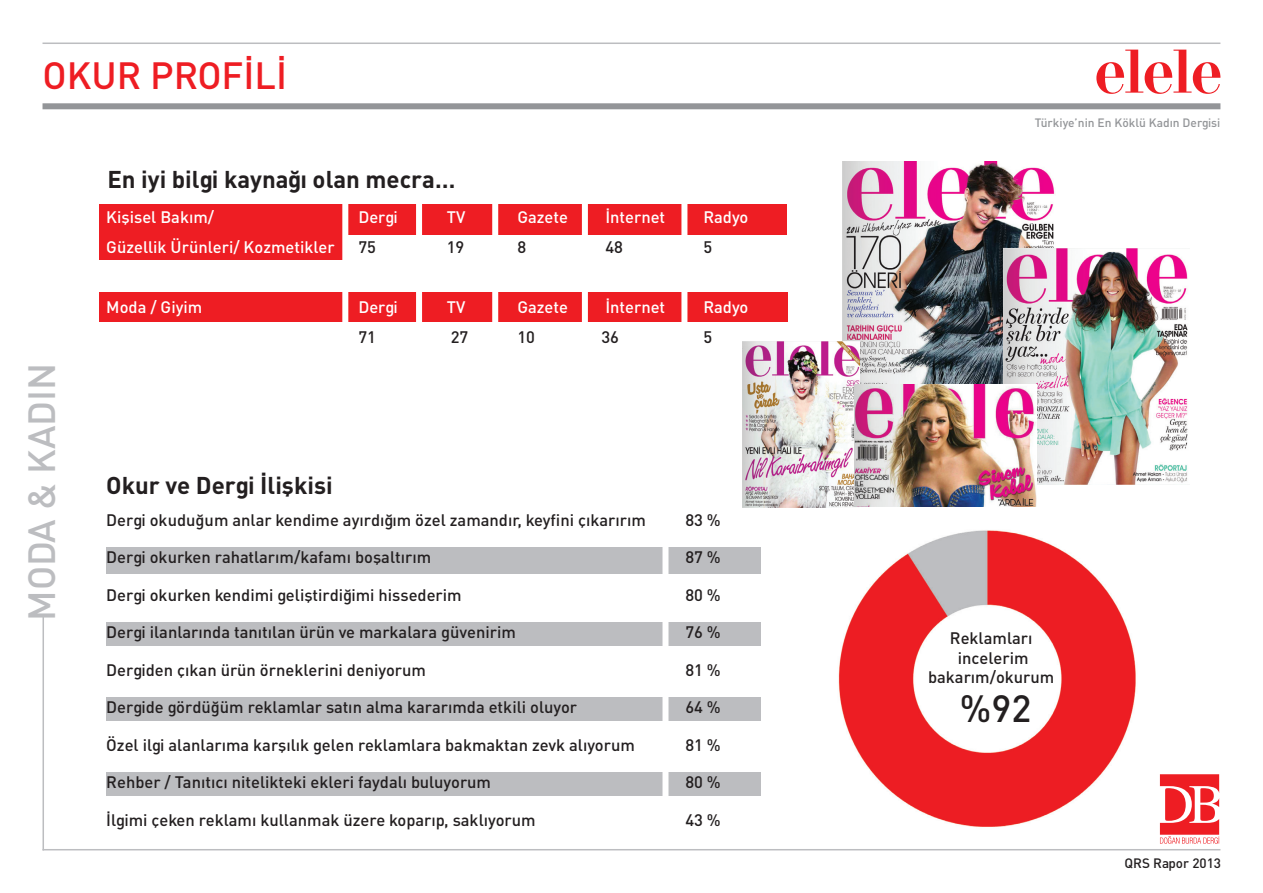
<style>
.page{position:relative;width:1263px;height:893px;background:#fff}
.page>*{position:absolute;margin:0;border:0;box-sizing:border-box;transform-origin:0 0}
.t1{font:37.5px "DIN Medium Tr";color:#ee1d23}
.t2{font:37.5px "DIN Medium Tr";color:#bcbdc0}
.t3{font:37.5px "DIN Medium Tr";color:#231f20}
.t4{font:24px "DINT Bold Tr";color:#231f20}
.t5{font:16.5px "DIN Medium Tr";color:#231f20}
.t6{font:16.5px "DIN Medium Tr";color:#fff}
.t7{font:13.5px "DIN Medium Tr";color:#231f20}
.t8{font:12px "DIN Medium Tr";color:#939598}
</style>
<div class="page">
<svg style="left:1096px;top:50px;width:124px;height:44px"></svg>
<img style="left:838px;top:530px;width:298px;height:297px">
<div style="left:99px;top:292px;width:689px;height:29px;background:#ee1d23"></div>
<div style="left:99px;top:205px;width:687px;height:55px;background:#ee1d23"></div>
<div style="left:344px;top:235px;width:452px;height:38px;background:#fff"></div>
<svg style="left:1160px;top:774px;width:59px;height:70px"></svg>
<div style="left:43px;top:103px;width:1177px;height:6px;background:#939598"></div>
<hr style="left:43px;top:43px;width:1177px;height:1px;background:#bcbdc0">
<hr style="left:43px;top:849px;width:1177px;height:1px;background:#bcbdc0">
<hr style="left:43px;top:617px;width:1px;height:233px;background:#bcbdc0">
<div style="left:106px;top:547px;width:655px;height:23px;background:#bcbdc0"></div>
<div style="left:106px;top:550px;width:655px;height:23px;background:#bcbdc0"></div>
<div style="left:106px;top:622px;width:655px;height:23px;background:#bcbdc0"></div>
<div style="left:106px;top:697px;width:655px;height:23px;background:#bcbdc0"></div>
<div style="left:106px;top:772px;width:655px;height:23px;background:#bcbdc0"></div>
<div style="left:662px;top:489px;width:6px;height:339px;background:#fff"></div>
<div style="left:416px;top:193px;width:6px;height:160px;background:#fff"></div>
<div style="left:342px;top:193px;width:6px;height:160px;background:#fff"></div>
<div style="left:492px;top:193px;width:6px;height:160px;background:#fff"></div>
<div style="left:582px;top:193px;width:6px;height:160px;background:#fff"></div>
<div style="left:681px;top:193px;width:6px;height:160px;background:#fff"></div>
<img style="left:843px;top:162px;width:212px;height:223px">
<img style="left:1003px;top:249px;width:185px;height:236px">
<img style="left:743px;top:341px;width:116px;height:166px">
<img style="left:855px;top:385px;width:182px;height:121px">
<p class="t1" style="left:43px;top:51px;width:246px">OKUR PROFİLİ</p>
<p class="t4" style="left:107px;top:163px;width:349px">En iyi bilgi kaynağı olan mecra…</p>
<p class="t6" style="left:106px;top:207px;width:109px">Kişisel Bakım/</p>
<p class="t6" style="left:358px;top:207px;width:41px">Dergi</p>
<p class="t6" style="left:447px;top:207px;width:20px">TV</p>
<p class="t6" style="left:517px;top:207px;width:52px">Gazete</p>
<p class="t6" style="left:605px;top:207px;width:61px">İnternet</p>
<p class="t6" style="left:703px;top:207px;width:47px">Radyo</p>
<p class="t6" style="left:106px;top:237px;width:230px">Güzellik Ürünleri/ Kozmetikler</p>
<p class="t5" style="left:358px;top:237px;width:19px">75</p>
<p class="t5" style="left:447px;top:237px;width:19px">19</p>
<p class="t5" style="left:517px;top:237px;width:10px">8</p>
<p class="t5" style="left:605px;top:237px;width:19px">48</p>
<p class="t5" style="left:703px;top:237px;width:10px">5</p>
<p class="t2" style="left:18px;top:621px;width:260px;rotate:-90deg">MODA &amp; KADIN</p>
<p class="t6" style="left:106px;top:297px;width:97px">Moda / Giyim</p>
<p class="t6" style="left:358px;top:297px;width:41px">Dergi</p>
<p class="t6" style="left:447px;top:297px;width:20px">TV</p>
<p class="t6" style="left:517px;top:297px;width:52px">Gazete</p>
<p class="t6" style="left:605px;top:297px;width:61px">İnternet</p>
<p class="t6" style="left:703px;top:297px;width:47px">Radyo</p>
<p class="t5" style="left:358px;top:327px;width:19px">71</p>
<p class="t5" style="left:451px;top:327px;width:19px">27</p>
<p class="t5" style="left:517px;top:327px;width:19px">10</p>
<p class="t5" style="left:601px;top:327px;width:19px">36</p>
<p class="t5" style="left:703px;top:327px;width:10px">5</p>
<p class="t4" style="left:106px;top:469px;width:228px">Okur ve Dergi İlişkisi</p>
<p class="t5" style="left:106px;top:509px;width:541px">Dergi okuduğum anlar kendime ayırdığım özel zamandır, keyfini çıkarırım</p>
<p class="t5" style="left:685px;top:509px;width:37px">83 %</p>
<p class="t5" style="left:106px;top:547px;width:326px">Dergi okurken rahatlarım/kafamı boşaltırım</p>
<p class="t5" style="left:685px;top:547px;width:37px">87 %</p>
<p class="t5" style="left:106px;top:584px;width:357px">Dergi okurken kendimi geliştirdiğimi hissederim</p>
<p class="t5" style="left:685px;top:584px;width:37px">80 %</p>
<p class="t5" style="left:106px;top:622px;width:411px">Dergi ilanlarında tanıtılan ürün ve markalara güvenirim</p>
<p class="t5" style="left:685px;top:622px;width:37px">76 %</p>
<p class="t5" style="left:106px;top:659px;width:321px">Dergiden çıkan ürün örneklerini deniyorum</p>
<p class="t5" style="left:685px;top:659px;width:37px">81 %</p>
<p class="t5" style="left:106px;top:697px;width:472px">Dergide gördüğüm reklamlar satın alma kararımda etkili oluyor</p>
<p class="t5" style="left:685px;top:697px;width:37px">64 %</p>
<p class="t5" style="left:106px;top:734px;width:530px">Özel ilgi alanlarıma karşılık gelen reklamlara bakmaktan zevk alıyorum</p>
<p class="t5" style="left:685px;top:734px;width:37px">81 %</p>
<p class="t5" style="left:106px;top:772px;width:386px">Rehber / Tanıtıcı nitelikteki ekleri faydalı buluyorum</p>
<p class="t5" style="left:685px;top:772px;width:37px">80 %</p>
<p class="t5" style="left:106px;top:809px;width:431px">İlgimi çeken reklamı kullanmak üzere koparıp, saklıyorum</p>
<p class="t5" style="left:685px;top:809px;width:37px">43 %</p>
<p class="t8" style="left:1035px;top:115px;width:187px">Türkiye’nin En Köklü Kadın Dergisi</p>
<p class="t5" style="left:950px;top:628px;width:84px">Reklamları</p>
<p class="t5" style="left:958px;top:647px;width:72px">incelerim</p>
<p class="t5" style="left:928px;top:667px;width:128px">bakarım/okurum</p>
<p class="t3" style="left:960px;top:685px;width:73px">%92</p>
<p class="t7" style="left:1124px;top:854px;width:98px">QRS Rapor 2013</p>
</div>
